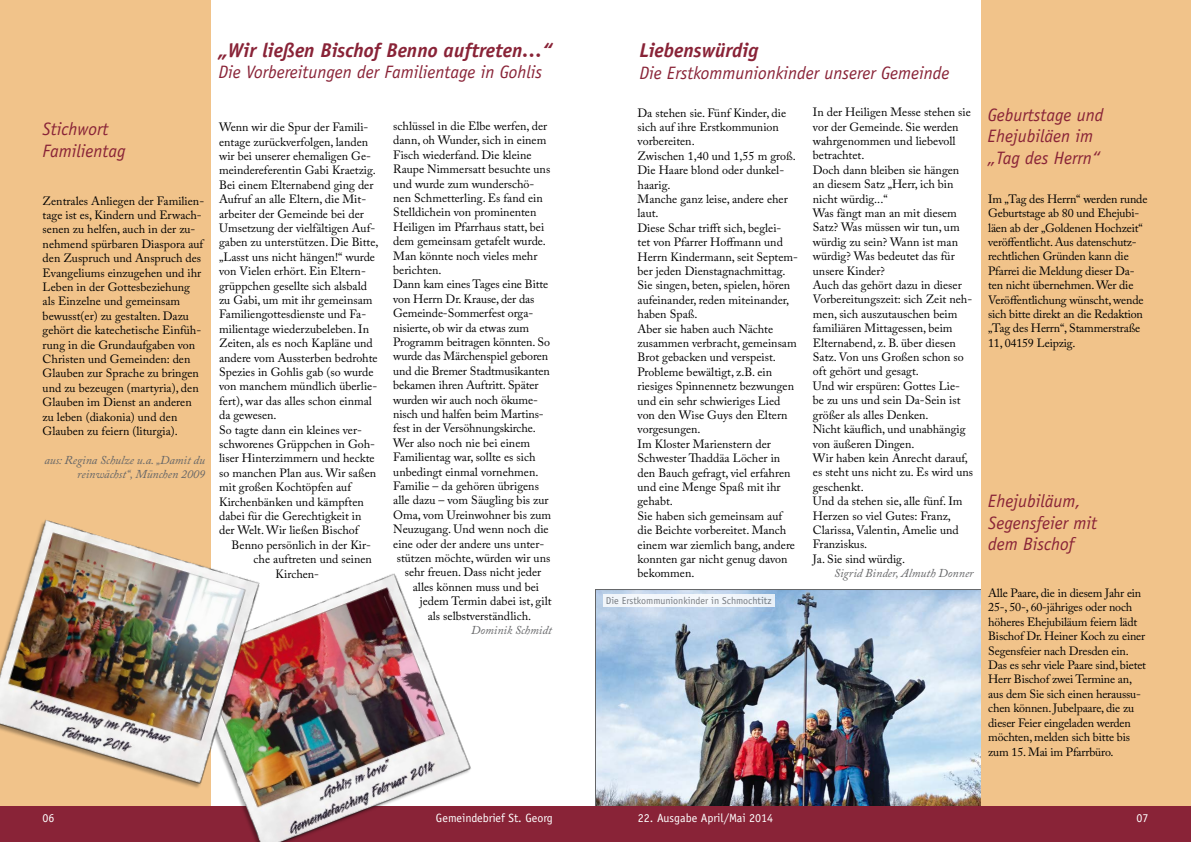
<style>
.page{position:relative;width:1191px;height:842px;background:#fff}
.page>*{position:absolute;margin:0;border:0;box-sizing:border-box;transform-origin:0 0}
.t1{font:italic 700 20px "Officina Sans Std";color:#892337}
.t2{font:italic 18px/21.6px "Officina Sans Std";color:#892337}
.t3{font:12px/14.4px "Adobe Caslon Pro";color:#000}
.t4{font:italic 12px/14.4px "Adobe Caslon Pro";color:#646567;text-align:right}
.t5{font:12px "Officina Sans Std";color:#fff}
.t6{font:10px "Officina Sans Std";color:#646567}
</style>
<div class="page">
<img style="left:595px;top:589px;width:386px;height:217px">
<div style="left:981px;top:0;width:210px;height:842px;background:#f1c38a"></div>
<div style="left:0;top:0;width:211px;height:842px;background:#f1c38a"></div>
<div style="left:0;top:806px;width:1191px;height:36px;background:#892337"></div>
<div style="left:603px;top:594px;width:171px;height:13px;background:#f3f6fb"></div>
<img style="left:240px;top:573px;width:231px;height:269px">
<img style="left:0;top:519px;width:275px;height:283px">
<h2 class="t2" style="left:43px;top:118px;width:84px">Stichwort<br>Familientag</h2>
<p class="t3" style="left:43px;top:193px;width:163px">Zentrales Anliegen der Familien&shy;tage ist es, Kindern und Erwach&shy;senen zu helfen, auch in der zu&shy;nehmend spürbaren Diaspora auf den Zuspruch und Anspruch des<br>Evangeliums einzugehen und ihr<br>Leben in der Gottesbeziehung als Einzelne und gemeinsam bewusst(er) zu gestalten. Dazu gehört die katechetische Einfüh&shy;rung in die Grundaufgaben von<br>Christen und Gemeinden: den<br>Glauben zur Sprache zu bringen und zu bezeugen (martyria), den<br>Glauben im Dienst an anderen zu leben (diakonia) und den<br>Glauben zu feiern (liturgia).</p>
<p class="t4" style="left:44px;top:452px;width:162px">aus: Regina Schulze u.a. „Damit du reinwächst“, München 2009</p>
<h1 class="t1" style="left:218px;top:38px;width:335px">„Wir ließen Bischof Benno auftreten…“</h1>
<h2 class="t2" style="left:218px;top:62px;width:325px">Die Vorbereitungen der Familientage in Gohlis</h2>
<p class="t3" style="left:393px;top:119px;width:155px">schlüssel in die Elbe werfen, der</p>
<p class="t3" style="left:393px;top:133px;width:155px">dann, oh Wunder, sich in einem</p>
<p class="t3" style="left:393px;top:147px;width:140px">Fisch wiederfand. Die kleine</p>
<p class="t3" style="left:393px;top:162px;width:158px">Raupe Nimmersatt besuchte uns</p>
<p class="t3" style="left:393px;top:176px;width:143px">und wurde zum wunderschö-</p>
<p class="t3" style="left:393px;top:191px;width:151px">nen Schmetterling. Es fand ein</p>
<p class="t3" style="left:393px;top:205px;width:145px">Stelldichein von prominenten</p>
<p class="t3" style="left:393px;top:219px;width:152px">Heiligen im Pfarrhaus statt, bei</p>
<p class="t3" style="left:393px;top:234px;width:154px">dem gemeinsam getafelt wurde.</p>
<p class="t3" style="left:393px;top:248px;width:146px">Man könnte noch vieles mehr</p>
<p class="t3" style="left:393px;top:263px;width:50px">berichten.</p>
<p class="t3" style="left:393px;top:277px;width:156px">Dann kam eines Tages eine Bitte</p>
<p class="t3" style="left:393px;top:291px;width:143px">von Herrn Dr. Krause, der das</p>
<p class="t3" style="left:393px;top:306px;width:141px">Gemeinde-Sommerfest orga-</p>
<p class="t3" style="left:393px;top:320px;width:137px">nisierte, ob wir da etwas zum</p>
<p class="t3" style="left:393px;top:335px;width:158px">Programm beitragen könnten. So</p>
<p class="t3" style="left:393px;top:349px;width:156px">wurde das Märchenspiel geboren</p>
<p class="t3" style="left:393px;top:363px;width:158px">und die Bremer Stadtmusikanten</p>
<p class="t3" style="left:393px;top:378px;width:147px">bekamen ihren Auftritt. Später</p>
<p class="t3" style="left:393px;top:392px;width:146px">wurden wir auch noch ökume-</p>
<p class="t3" style="left:393px;top:407px;width:152px">nisch und halfen beim Martins-</p>
<p class="t3" style="left:393px;top:421px;width:144px">fest in der Versöhnungskirche.</p>
<p class="t3" style="left:393px;top:435px;width:138px">Wer also noch nie bei einem</p>
<p class="t3" style="left:393px;top:450px;width:144px">Familientag war, sollte es sich</p>
<p class="t3" style="left:393px;top:464px;width:147px">unbedingt einmal vornehmen.</p>
<p class="t3" style="left:393px;top:479px;width:147px">Familie – da gehören übrigens</p>
<p class="t3" style="left:393px;top:493px;width:157px">alle dazu – vom Säugling bis zur</p>
<p class="t3" style="left:393px;top:507px;width:159px">Oma, vom Ureinwohner bis zum</p>
<p class="t3" style="left:393px;top:522px;width:157px">Neuzugang. Und wenn noch die</p>
<p class="t3" style="left:393px;top:536px;width:152px">eine oder der andere uns unter-</p>
<p class="t3" style="left:397px;top:551px;width:155px">stützen möchte, würden wir uns</p>
<p class="t3" style="left:405px;top:565px;width:138px">sehr freuen. Dass nicht jeder</p>
<p class="t3" style="left:413px;top:579px;width:128px">alles können muss und bei</p>
<p class="t3" style="left:420px;top:594px;width:133px">jedem Termin dabei ist, gilt</p>
<p class="t3" style="left:428px;top:608px;width:105px">als selbstverständlich.</p>
<p class="t4" style="left:471px;top:623px;width:82px">Dominik Schmidt</p>
<p class="t3" style="left:219px;top:120px;width:161px">Wenn wir die Spur der Famili&shy;entage zurückverfolgen, landen wir bei unserer ehemaligen Ge&shy;meindereferentin Gabi Kraetzig.<br>Bei einem Elternabend ging der<br>Aufruf an alle Eltern, die Mit&shy;arbeiter der Gemeinde bei der<br>Umsetzung der vielfältigen Auf&shy;gaben zu unterstützen. Die Bitte, „Lasst uns nicht hängen!“ wurde von Vielen erhört. Ein Eltern&shy;grüppchen gesellte sich alsbald zu Gabi, um mit ihr gemeinsam<br>Familiengottesdienste und Fa&shy;milientage wiederzubeleben. In<br>Zeiten, als es noch Kapläne und andere vom Aussterben bedrohte<br>Spezies in Gohlis gab (so wurde von manchem mündlich überlie&shy;fert), war das alles schon einmal da gewesen.<br>So tagte dann ein kleines ver&shy;schworenes Grüppchen in Goh&shy;liser Hinterzimmern und heckte so manchen Plan aus. Wir saßen mit großen Kochtöpfen auf<br>Kirchenbänken und kämpften dabei für die Gerechtigkeit in der Welt. Wir ließen Bischof</p>
<p class="t3" style="left:232px;top:537px;width:141px">Benno persönlich in der Kir-</p>
<p class="t3" style="left:254px;top:552px;width:120px">che auftreten und seinen</p>
<p class="t3" style="left:276px;top:566px;width:45px">Kirchen-</p>
<h1 class="t1" style="left:639px;top:38px;width:120px">Liebenswürdig</h1>
<h2 class="t2" style="left:639px;top:62px;width:311px">Die Erstkommunionkinder unserer Gemeinde</h2>
<p class="t3" style="left:637px;top:105px;width:162px">Da stehen sie. Fünf Kinder, die sich auf ihre Erstkommunion vorbereiten.<br>Zwischen 1,40 und 1,55 m groß.<br>Die Haare blond oder dunkel&shy;haarig.<br>Manche ganz leise, andere eher laut.<br>Diese Schar trifft sich, beglei-<br>tet von Pfarrer Hoffmann und<br>Herrn Kindermann, seit Septem&shy;ber jeden Dienstagnachmittag.<br>Sie singen, beten, spielen, hören aufeinander, reden miteinander, haben Spaß.<br>Aber sie haben auch Nächte zusammen verbracht, gemeinsam<br>Brot gebacken und verspeist.<br>Probleme bewältigt, z.B. ein riesiges Spinnennetz bezwungen und ein sehr schwieriges Lied von den Wise Guys den Eltern vorgesungen.<br>Im Kloster Marienstern der<br>Schwester Thaddäa Löcher in den Bauch gefragt, viel erfahren und eine Menge Spaß mit ihr gehabt.<br>Sie haben sich gemeinsam auf die Beichte vorbereitet. Manch einem war ziemlich bang, andere konnten gar nicht genug davon bekommen.</p>
<p class="t3" style="left:813px;top:105px;width:162px">In der Heiligen Messe stehen sie vor der Gemeinde. Sie werden wahrgenommen und liebevoll betrachtet.<br>Doch dann bleiben sie hängen an diesem Satz „Herr, ich bin nicht würdig...“<br>Was fängt man an mit diesem<br>Satz? Was müssen wir tun, um würdig zu sein? Wann ist man würdig? Was bedeutet das für unsere Kinder?<br>Auch das gehört dazu in dieser<br>Vorbereitungszeit: sich Zeit neh&shy;men, sich auszutauschen beim familiären Mittagessen, beim<br>Elternabend, z. B. über diesen<br>Satz. Von uns Großen schon so oft gehört und gesagt.<br>Und wir erspüren: Gottes Lie&shy;be zu uns und sein Da-Sein ist größer als alles Denken.<br>Nicht käuflich, und unabhängig von äußeren Dingen.<br>Wir haben kein Anrecht darauf, es steht uns nicht zu. Es wird uns geschenkt.<br>Und da stehen sie, alle fünf. Im<br>Herzen so viel Gutes: Franz,<br>Clarissa, Valentin, Amelie und<br>Franziskus.<br>Ja. Sie sind würdig.</p>
<p class="t4" style="left:834px;top:566px;width:141px">Sigrid Binder, Almuth Donner</p>
<p class="t6" style="left:606px;top:595px;width:167px">Die Erstkommunionkinder in Schmochtitz</p>
<h2 class="t2" style="left:987px;top:104px;width:117px">Geburtstage und<br>Ehejubiläen im „Tag des Herrn“</h2>
<p class="t3" style="left:988px;top:191px;width:161px">Im „Tag des Herrn“ werden runde<br>Geburtstage ab 80 und Ehejubi&shy;läen ab der „Goldenen Hochzeit“ veröffentlicht. Aus datenschutz&shy;rechtlichen Gründen kann die<br>Pfarrei die Meldung dieser Da&shy;ten nicht übernehmen. Wer die<br>Veröffentlichung wünscht, wende sich bitte direkt an die Redaktion „Tag des Herrn“, Stammerstraße<br>11, 04159 Leipzig.</p>
<h2 class="t2" style="left:988px;top:490px;width:110px">Ehejubiläum,<br>Segensfeier mit dem Bischof</h2>
<p class="t3" style="left:988px;top:586px;width:159px">Alle Paare, die in diesem Jahr ein<br>25-, 50-, 60-jähriges oder noch höheres Ehejubiläum feiern lädt<br>Bischof Dr. Heiner Koch zu einer<br>Segensfeier nach Dresden ein.<br>Das es sehr viele Paare sind, bietet<br>Herr Bischof zwei Termine an, aus dem Sie sich einen heraussu&shy;chen können. Jubelpaare, die zu dieser Feier eingeladen werden möchten, melden sich bitte bis zum 15. Mai im Pfarrbüro.</p>
<p class="t5" style="left:43px;top:811px;width:13px">06</p>
<p class="t5" style="left:436px;top:811px;width:118px">Gemeindebrief St. Georg</p>
<p class="t5" style="left:638px;top:811px;width:13px">11</p>
<p class="t5" style="left:701px;top:811px;width:42px">Jun /Jul</p>
<p class="t5" style="left:766px;top:811px;width:7px">2</p>
<p class="t5" style="left:1136px;top:811px;width:14px">0 57</p>
<p class="t5" style="left:638px;top:811px;width:137px">22. Ausgabe April/Mai 2014</p>
</div>
